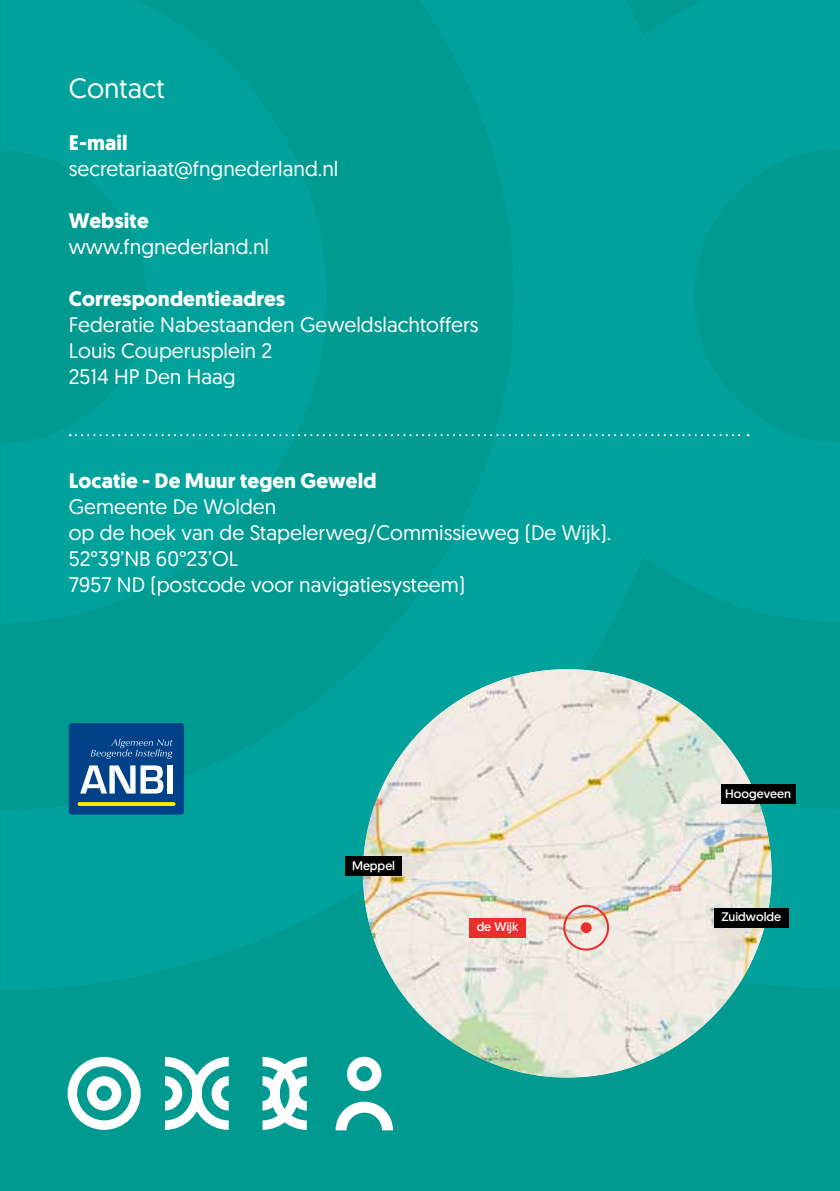
<style>
.page{position:relative;width:840px;height:1191px;background:#fff}
.page>*{position:absolute;margin:0;border:0;box-sizing:border-box;transform-origin:0 0}
.t1{font:28px "Geomanist";color:#fff}
.t2{font:21px/26px "Geomanist";color:#fff}
.t3{font:700 21px "Geomanist";letter-spacing:.005em;color:#fff}
.t4{font:12.4px "Geomanist";color:#fff}
</style>
<div class="page">
<div style="left:0;top:0;width:839px;height:1191px;background:#009a91"></div>
<svg style="left:68px;top:1056px;width:73px;height:73px"></svg>
<svg style="left:347px;top:1056px;width:34px;height:35px"></svg>
<svg style="left:165px;top:1056px;width:63px;height:73px"></svg>
<svg style="left:262px;top:1056px;width:44px;height:73px"></svg>
<svg style="left:335px;top:1101px;width:58px;height:29px"></svg>
<img style="left:363px;top:669px;width:408px;height:408px;border-radius:204px">
<div style="left:345px;top:856px;width:57px;height:20px;background:#000"></div>
<div style="left:469px;top:917px;width:56px;height:20px;background:#e92f2d"></div>
<div style="left:720px;top:784px;width:74px;height:20px;background:#000"></div>
<div style="left:713px;top:907px;width:75px;height:20px;background:#000"></div>
<div style="left:563px;top:904px;width:45px;height:46px;border:2px solid #e92f2d;border-radius:50%"></div>
<div style="left:580px;top:922px;width:11px;height:11px;background:#e92f2d;border-radius:50%"></div>
<svg style="left:70px;top:434px;width:678px;height:2px"></svg>
<div style="left:69px;top:723px;width:115px;height:91px;background:#004188;border-radius:3px"></div>
<svg style="left:80px;top:765px;width:83px;height:28px"></svg>
<div style="left:167px;top:765px;width:5px;height:28px;background:#fff"></div>
<svg style="left:91px;top:738px;width:81px;height:21px"></svg>
<svg style="left:78px;top:802px;width:97px;height:4px"></svg>
<h1 class="t1" style="left:69px;top:70px;width:97px">Contact</h1>
<p class="t3" style="left:69px;top:129px;width:60px">E-mail</p>
<p class="t2" style="left:69px;top:155px;width:271px">secretariaat@fngnederland.nl</p>
<p class="t3" style="left:69px;top:207px;width:81px">Website</p>
<p class="t2" style="left:69px;top:233px;width:202px">www.fngnederland.nl</p>
<p class="t3" style="left:69px;top:285px;width:218px">Correspondentieadres</p>
<p class="t2" style="left:69px;top:311px;width:411px">Federatie Nabestaanden Geweldslachtoffers<br>Louis Couperusplein 2<br>2514 HP Den Haag</p>
<p class="t3" style="left:69px;top:467px;width:309px">Locatie - De Muur tegen Geweld</p>
<p class="t2" style="left:69px;top:493px;width:544px">Gemeente De Wolden<br>op de hoek van de Stapelerweg/Commissieweg (De Wijk).<br>52°39’NB 60°23’OL<br>7957 ND (postcode voor navigatiesysteem)</p>
<p class="t4" style="left:352px;top:857px;width:45px">Meppel</p>
<p class="t4" style="left:476px;top:919px;width:43px">de Wijk</p>
<p class="t4" style="left:724px;top:785px;width:67px">Hoogeveen</p>
<p class="t4" style="left:721px;top:909px;width:61px">Zuidwolde</p>
</div>
